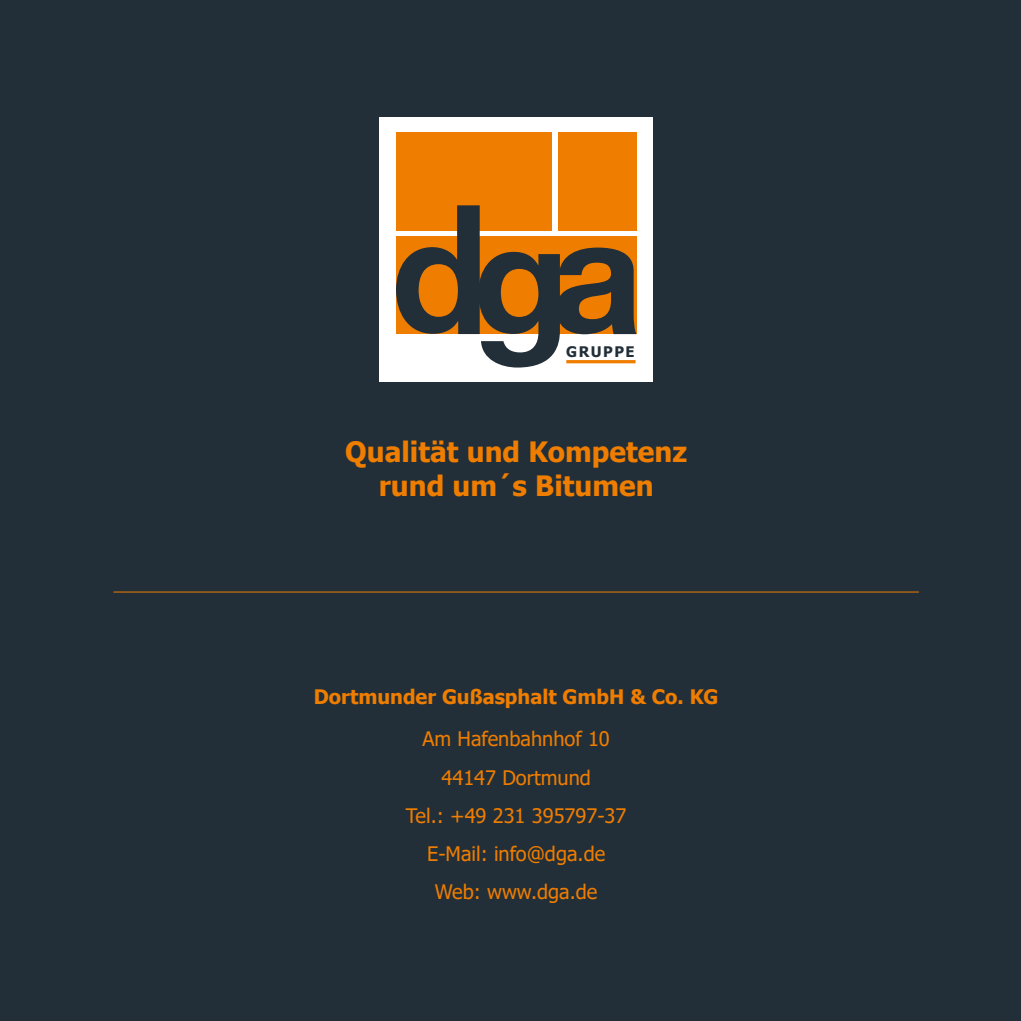
<style>
.page{position:relative;width:1021px;height:1021px;background:#fff}
.page>*{position:absolute;margin:0;border:0;box-sizing:border-box;transform-origin:0 0}
.t1{font:700 28px/33.6px "Tahoma";color:#ef7d00;text-align:center}
.t2{font:20px/38px "Tahoma";color:#ef7d00;text-align:center}
.t3{font:700 20px "Tahoma";color:#ef7d00}
.t4{font:700 14.8px "Tahoma";letter-spacing:.1em;color:#222f38}
</style>
<div class="page">
<div style="left:0;top:0;width:1020px;height:1020px;background:#222f38"></div>
<div style="left:379px;top:117px;width:274px;height:265px;background:#fff"></div>
<div style="left:396px;top:132px;width:155px;height:98px;background:#ef7d00"></div>
<div style="left:558px;top:132px;width:78px;height:98px;background:#ef7d00"></div>
<svg style="left:396px;top:205px;width:240px;height:162px"></svg>
<hr style="left:113px;top:591px;width:805px;height:1px;background:#ef7d00">
<p class="t4" style="left:566px;top:343px;width:70px">GRUPPE</p>
<h1 class="t1" style="left:345px;top:436px;width:343px">Qualität und Kompetenz rund um´s Bitumen</h1>
<p class="t3" style="left:314px;top:682px;width:406px">Dortmunder Gußasphalt GmbH &amp; Co. KG</p>
<p class="t2" style="left:422px;top:719px;width:189px;line-height:39.8px">Am Hafenbahnhof 10<br>44147 Dortmund</p>
<p class="t2" style="left:406px;top:798px;width:222px">Tel.: +49 231 395797-37<br>E-Mail: info@dga.de<br>Web: www.dga.de</p>
</div>
